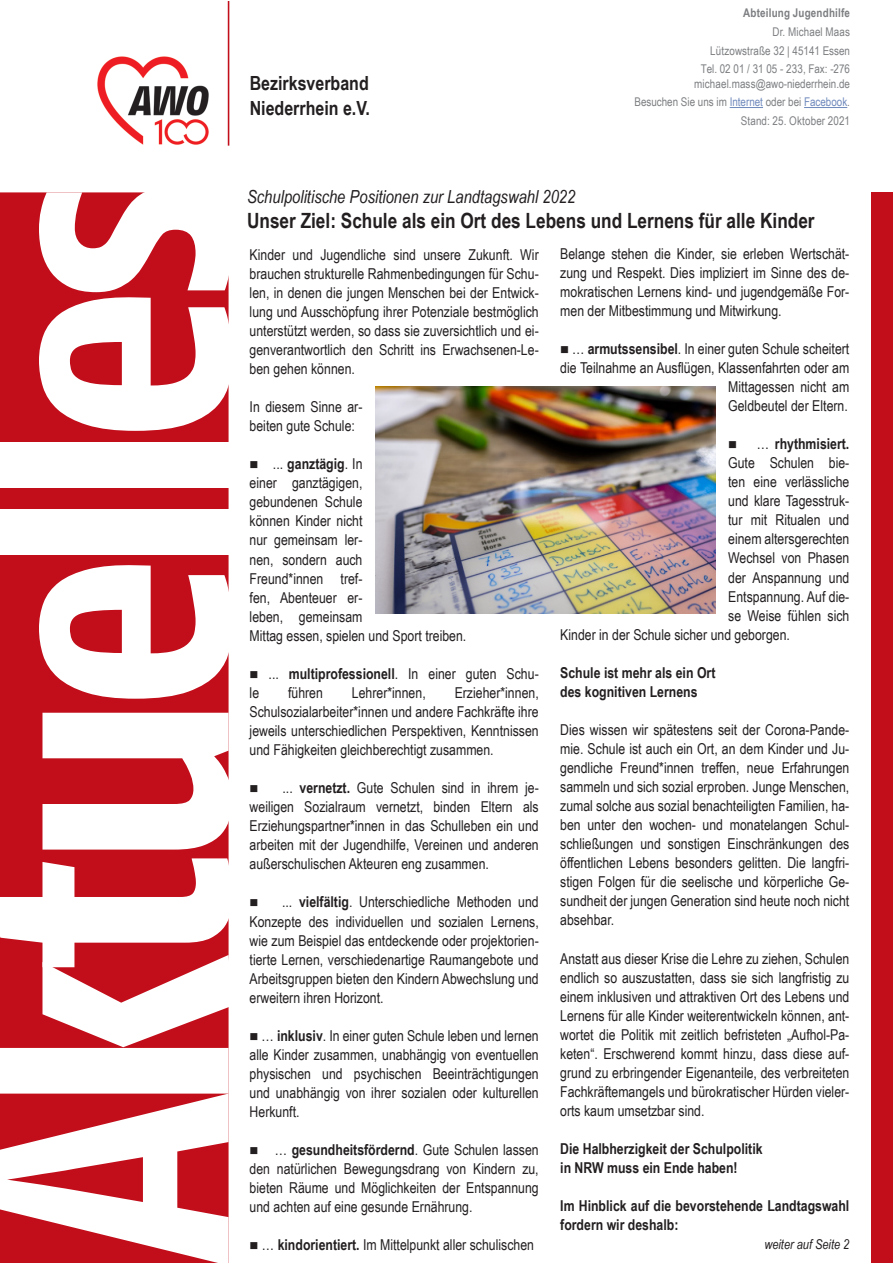
<style>
.page{position:relative;width:893px;height:1263px;background:#fff}
.page>*{position:absolute;margin:0;border:0;box-sizing:border-box;transform-origin:0 0}
.t1{font:700 351px "AWO Fago Cond";letter-spacing:-.06em;color:#fff}
.Überschrift{font:700 21px "Arial Narrow";color:#231f20}
.t2{font:700 20.25px/24.8px "Arial Narrow";letter-spacing:-.01em;color:#000}
.t3{font:700 19.5px "Arial Narrow";color:#231f20}
.Überschrift-2{font:italic 18px "Arial Narrow";color:#231f20}
.Fließtext{font:15px/19px "Arial Narrow";color:#231f20;text-align:justify}
.Fließtext-2{font:700 15px/19px "Arial Narrow";color:#231f20}
.Fließtext-3{font:italic 13.5px "Arial Narrow";color:#231f20}
.Inhaltsangabe{font:12px/14.4px "Arial Narrow";color:#7c7e81;text-align:center}
.Inhaltsangabe-2{font:700 12px "Arial Narrow";letter-spacing:.015em;color:#7c7e81}
.s1{color:#6f89bc}
.s2{font-weight:700}
.s3{font-weight:400}
</style>
<div class="page">
<div style="left:872px;top:192px;width:21px;height:1071px;background:#c20e1a"></div>
<hr style="left:228px;top:1px;width:1px;height:145px;background:#c20e1a">
<div style="left:0;top:192px;width:229px;height:1071px;background:#c20e1a"></div>
<hr style="left:730px;top:107px;width:33px;height:1px;background:#6f89bc">
<hr style="left:804px;top:107px;width:43px;height:1px;background:#6f89bc">
<img style="left:97px;top:56px;width:112px;height:89px">
<img style="left:375px;top:387px;width:340px;height:227px">
<h3 class="t2" style="left:250px;top:61px;width:137px">Arbeiterwohlfahrt<br>Bezirksverband</h3>
<p class="t3" style="left:250px;top:68px;width:121px">Bezirksverband</p>
<p class="t3" style="left:250px;top:93px;width:122px">Niederrhein e.V.</p>
<p class="Inhaltsangabe-2" style="left:743px;top:4px;width:108px">Abteilung Jugendhilfe</p>
<p class="Inhaltsangabe" style="left:772px;top:24px;width:79px">Dr. Michael Maas</p>
<p class="Inhaltsangabe" style="left:710px;top:43px;width:141px">Lützowstraße 32 | 45141 Essen</p>
<p class="Inhaltsangabe" style="left:694px;top:61px;width:157px">Tel. 02 01 / 31 05 - 233, Fax: -276 michael.mass@awo-niederrhein.de</p>
<p class="Inhaltsangabe" style="left:634px;top:94px;width:217px">Besuchen Sie uns im <span class="s1">Internet</span> oder bei <span class="s1">Facebook</span>.</p>
<p class="Inhaltsangabe" style="left:741px;top:113px;width:111px">Stand: 25. Oktober 2021</p>
<h1 class="t1" style="left:-100px;top:1264px;width:1089px;rotate:-90deg">Aktuelles</h1>
<p class="Überschrift-2" style="left:247px;top:184px;width:330px">Schulpolitische Positionen zur Landtagswahl 2022</p>
<p class="Überschrift" style="left:247px;top:205px;width:569px">Unser Ziel: Schule als ein Ort des Lebens und Lernens für alle Kinder</p>
<p class="Fließtext" style="left:250px;top:244px;width:291px">Kinder und Jugendliche sind unsere Zukunft. Wir brauchen strukturelle Rahmenbedingungen für Schu&shy;len, in denen die jungen Menschen bei der Entwick&shy;lung und Ausschöpfung ihrer Potenziale bestmöglich unterstützt werden, so dass sie zuversichtlich und ei&shy;genverantwortlich den Schritt ins Erwachsenen-Le&shy;ben gehen können.</p>
<p class="Fließtext" style="left:250px;top:397px;width:114px">In diesem Sinne ar&shy;beiten gute Schule:</p>
<p class="Fließtext" style="left:250px;top:454px;width:218px;text-align:left">■ ... <span class="s2">ganztägig</span>. In<br>einer ganztägigen,<br>gebundenen Schule<br>können Kinder nicht<br>nur gemeinsam ler-<br>nen, sondern auch<br>Freund*innen tref-<br>fen, Abenteuer er-<br>leben, gemeinsam<br>Mittag essen, spielen und Sport treiben.</p>
<p class="Fließtext" style="left:250px;top:663px;width:291px">■ ... <span class="s2">multiprofessionell</span>. In einer guten Schu&shy;le</p>
<p class="Fließtext" style="left:560px;top:243px;width:291px">Belange stehen die Kinder, sie erleben Wertschät&shy;zung und Respekt. Dies impliziert im Sinne des de&shy;mokratischen Lernens kind- und jugendgemäße For&shy;men der Mitbestimmung und Mitwirkung.</p>
<p class="Fließtext" style="left:560px;top:338px;width:291px;text-align:right">■ … <span class="s2">armutssensibel</span>. In einer guten Schule scheitert die Teilnahme an Ausflügen, Klassenfahrten oder am Mittagessen nicht am<br>Geldbeutel der Eltern.</p>
<p class="Fließtext-2" style="left:728px;top:434px;width:123px">■ <span class="s3">…</span> rhythmisiert.</p>
<p class="Fließtext" style="left:728px;top:453px;width:123px">Gute Schulen bie-</p>
<p class="Fließtext" style="left:728px;top:472px;width:123px">ten eine verlässliche</p>
<p class="Fließtext" style="left:728px;top:491px;width:123px">und klare Tagesstruk-</p>
<p class="Fließtext" style="left:728px;top:510px;width:123px">tur mit Ritualen und</p>
<p class="Fließtext" style="left:728px;top:529px;width:123px">einem altersgerechten</p>
<p class="Fließtext" style="left:728px;top:548px;width:123px">Wechsel von Phasen</p>
<p class="Fließtext" style="left:728px;top:567px;width:123px">der Anspannung und</p>
<p class="Fließtext" style="left:728px;top:586px;width:123px">Entspannung. Auf die-</p>
<p class="Fließtext" style="left:728px;top:605px;width:123px">se Weise fühlen sich</p>
<p class="Fließtext" style="left:560px;top:624px;width:231px">Kinder in der Schule sicher und geborgen.</p>
<p class="Fließtext-2" style="left:560px;top:662px;width:157px">Schule ist mehr als ein Ort</p>
<p class="Fließtext-2" style="left:560px;top:681px;width:139px">des kognitiven Lernens</p>
<p class="Fließtext" style="left:560px;top:719px;width:291px">Dies wissen wir spätestens seit der Corona-Pande&shy;mie. Schule ist auch ein Ort, an dem Kinder und Ju&shy;gendliche Freund*innen treffen, neue Erfahrungen sammeln und sich sozial erproben. Junge Menschen, zumal solche aus sozial benachteiligten Familien, ha&shy;ben unter den wochen- und monatelangen Schul&shy;schließungen und sonstigen Einschränkungen des öffentlichen Lebens besonders gelitten. Die langfri&shy;stigen Folgen für die seelische und körperliche Ge&shy;sundheit der jungen Generation sind heute noch nicht absehbar.</p>
<p class="Fließtext" style="left:560px;top:948px;width:291px">Anstatt aus dieser Krise die Lehre zu ziehen, Schulen endlich so auszustatten, dass sie sich langfristig zu einem inklusiven und attraktiven Ort des Lebens und Lernens für alle Kinder weiterentwickeln können, ant&shy;wortet die Politik mit zeitlich befristeten „Aufhol-Pa&shy;keten“. Erschwerend kommt hinzu, dass diese auf&shy;grund zu erbringender Eigenanteile, des verbreiteten Fachkräftemangels und bürokratischer Hürden vieler&shy;orts kaum umsetzbar sind.</p>
<p class="Fließtext-2" style="left:560px;top:1138px;width:204px">Die Halbherzigkeit der Schulpolitik</p>
<p class="Fließtext-2" style="left:560px;top:1157px;width:179px">in NRW muss ein Ende haben!</p>
<p class="Fließtext-2" style="left:560px;top:1196px;width:291px">Im Hinblick auf die bevorstehende Landtagswahl fordern wir deshalb:</p>
<p class="Fließtext-3" style="left:764px;top:1235px;width:87px">weiter auf Seite 2</p>
<p class="Fließtext" style="left:250px;top:682px;width:291px;text-indent:205px">Erzieher*innen, Schulsozialarbeiter*innen und andere Fachkräfte ihre jeweils unterschiedlichen Perspektiven, Kenntnissen und Fähigkeiten gleichberechtigt zusammen.</p>
<p class="Fließtext" style="left:250px;top:778px;width:291px">■ ... <span class="s2">vernetzt.</span> Gute Schulen sind in ihrem je&shy;weiligen Sozialraum vernetzt, binden Eltern als Erziehungspartner*innen in das Schulleben ein und arbeiten mit der Jugendhilfe, Vereinen und anderen außerschulischen Akteuren eng zusammen.</p>
<p class="Fließtext" style="left:250px;top:892px;width:291px">■ ... <span class="s2">vielfältig</span>. Unterschiedliche Methoden und Konzepte des individuellen und sozialen Lernens, wie zum Beispiel das entdeckende oder projektorien&shy;tierte Lernen, verschiedenartige Raumangebote und Arbeitsgruppen bieten den Kindern Abwechslung und erweitern ihren Horizont.</p>
<p class="Fließtext" style="left:250px;top:1025px;width:291px">■ … <span class="s2">inklusiv</span>. In einer guten Schule leben und lernen alle Kinder zusammen, unabhängig von eventuellen physischen und psychischen Beeinträchtigungen und unabhängig von ihrer sozialen oder kulturellen Herkunft.</p>
<p class="Fließtext" style="left:250px;top:1140px;width:291px">■ … <span class="s2">gesundheitsfördernd</span>. Gute Schulen lassen den natürlichen Bewegungsdrang von Kindern zu, bieten Räume und Möglichkeiten der Entspannung und achten auf eine gesunde Ernährung.</p>
<p class="Fließtext" style="left:250px;top:1235px;width:286px">■ … <span class="s2">kindorientiert.</span> Im Mittelpunkt aller schulischen</p>
<p class="Fließtext" style="left:288px;top:682px;width:36px">führen</p>
<p class="Fließtext" style="left:352px;top:682px;width:75px">Lehrer*innen,</p>
</div>
